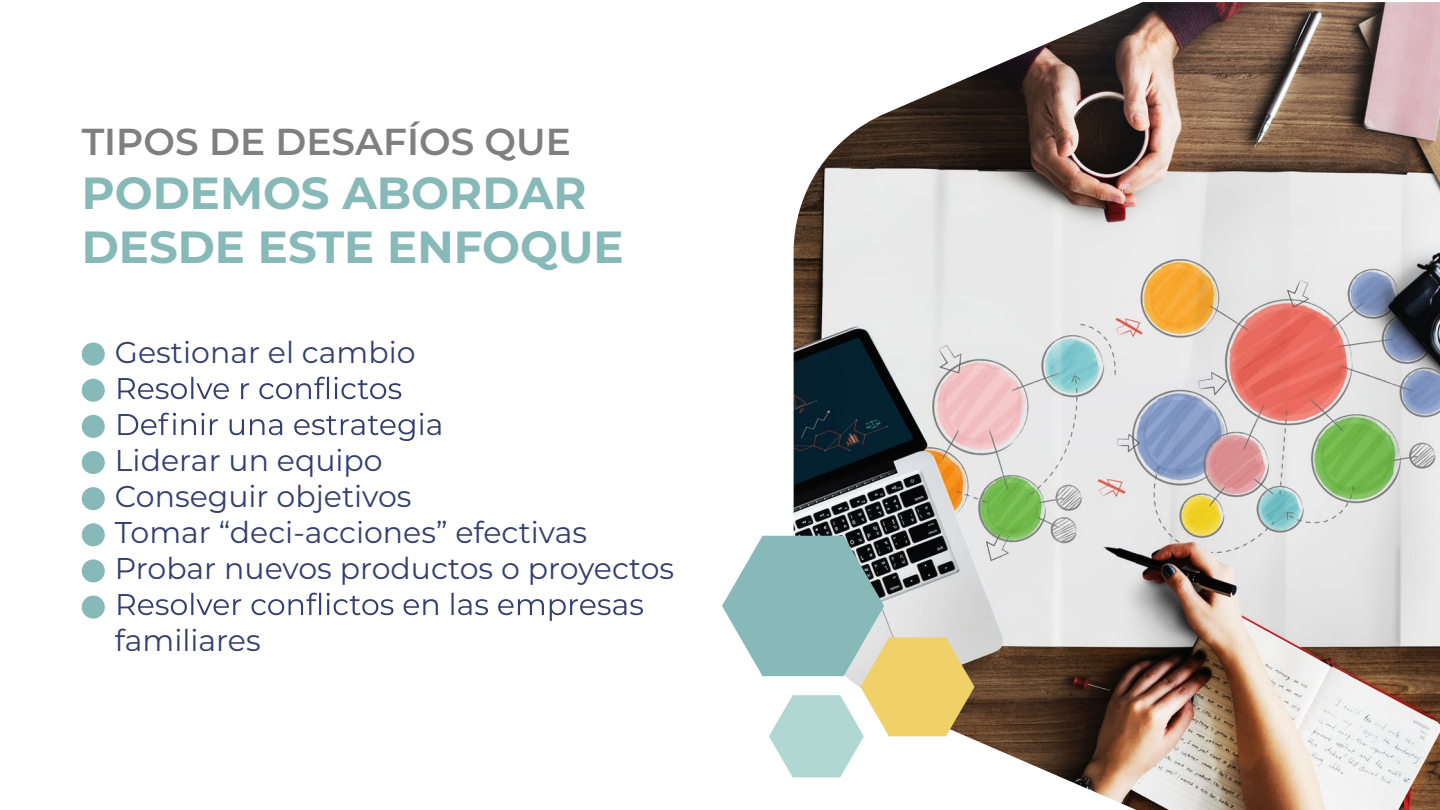
<style>
.page{position:relative;width:1440px;height:810px;background:#fff}
.page>*{position:absolute;margin:0;border:0;box-sizing:border-box;transform-origin:0 0}
.t1{font:700 45px/54px "Montserrat";color:#86b9b7}
.t2{font:600 37.5px "Montserrat";color:#7f7f7f}
.t3{font:30px/36px "Montserrat";color:#343f6f}
</style>
<div class="page">
<img style="left:794px;top:2px;width:646px;height:808px">
<svg style="left:722px;top:536px;width:253px;height:241px"></svg>
<svg style="left:118px;top:377px;width:283px;height:22px"></svg>
<svg style="left:118px;top:413px;width:323px;height:28px"></svg>
<svg style="left:118px;top:593px;width:525px;height:28px"></svg>
<div style="left:82px;top:379px;width:23px;height:23px;background:#86b9b7;border-radius:50%"></div>
<div style="left:82px;top:343px;width:23px;height:23px;background:#86b9b7;border-radius:50%"></div>
<div style="left:82px;top:415px;width:23px;height:23px;background:#86b9b7;border-radius:50%"></div>
<div style="left:82px;top:451px;width:23px;height:23px;background:#86b9b7;border-radius:50%"></div>
<div style="left:82px;top:487px;width:23px;height:23px;background:#86b9b7;border-radius:50%"></div>
<div style="left:82px;top:523px;width:23px;height:23px;background:#86b9b7;border-radius:50%"></div>
<div style="left:82px;top:559px;width:23px;height:23px;background:#86b9b7;border-radius:50%"></div>
<div style="left:82px;top:596px;width:23px;height:23px;background:#86b9b7;border-radius:50%"></div>
<p class="t2" style="left:82px;top:115px;width:491px">TIPOS DE DESAFÍOS QUE</p>
<h1 class="t1" style="left:82px;top:164px;width:544px">PODEMOS ABORDAR<br>DESDE ESTE ENFOQUE</h1>
<p class="t3" style="left:115px;top:333px;width:302px">Gestionar el cambio</p>
<p class="t3" style="left:115px;top:441px;width:561px">Liderar un equipo<br>Conseguir objetivos<br>Tomar “deci-acciones” efectivas<br>Probar nuevos productos o proyectos</p>
<p class="t3" style="left:115px;top:621px;width:147px">familiares</p>
</div>
